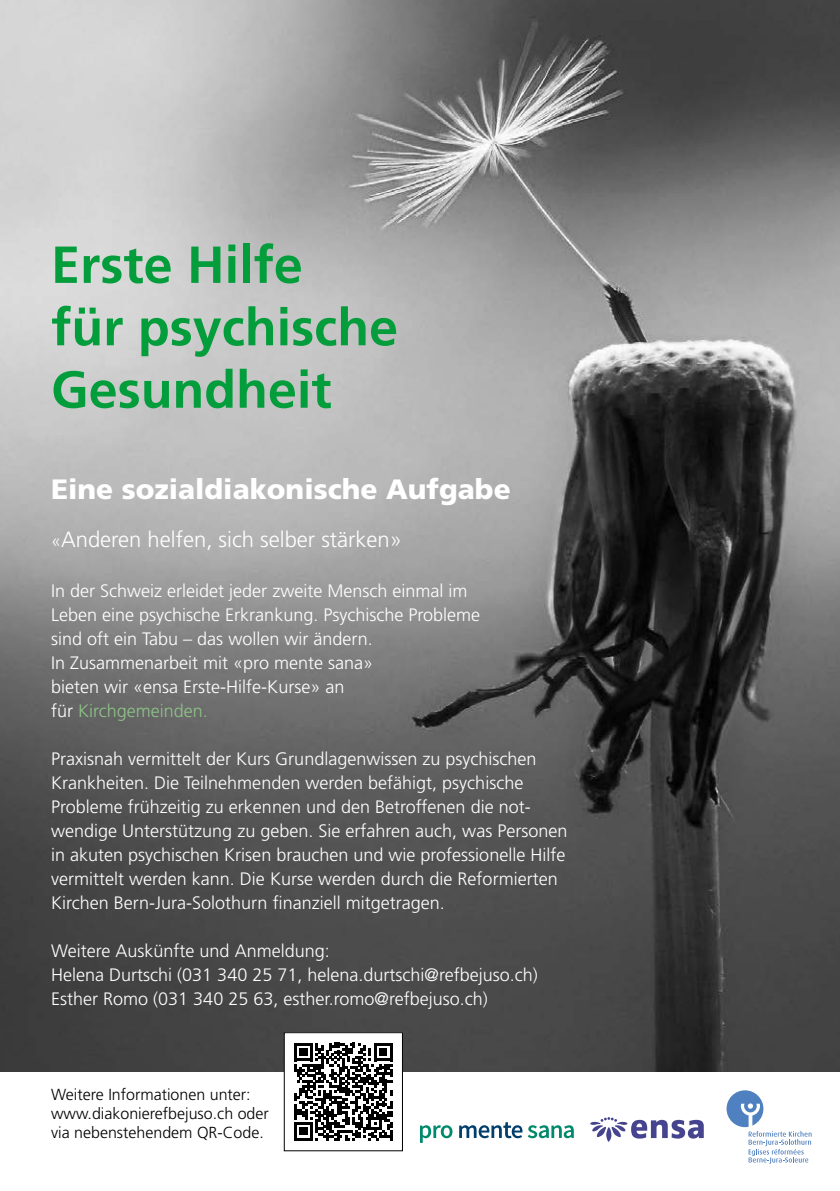
<style>
.page{position:relative;width:840px;height:1191px;background:#fff}
.page>*{position:absolute;margin:0;border:0;box-sizing:border-box;transform-origin:0 0}
.t1{font:700 52px/62.4px "Frutiger LT";color:#049d3c}
.t2{font:900 28px "Frutiger LT";color:#fff}
.t3{font:300 22px "Frutiger LT";color:#fff}
.t4{font:300 18px/24px "Frutiger LT";color:#fff}
.t5{font:300 16px/19.2px "Frutiger LT";color:#000}
.s1{font-size:18px}
.s2{color:#8ec387}
</style>
<div class="page">
<img style="left:0;top:0;width:839px;height:1071px">
<svg style="left:726px;top:1090px;width:85px;height:74px"></svg>
<svg style="left:590px;top:1117px;width:113px;height:24px"></svg>
<svg style="left:420px;top:1125px;width:32px;height:17px"></svg>
<svg style="left:459px;top:1122px;width:114px;height:16px"></svg>
<div style="left:284px;top:1032px;width:118px;height:118px;background:#fff"></div>
<svg style="left:294px;top:1042px;width:98px;height:98px"></svg>
<div style="left:283px;top:1032px;width:120px;height:119px;border:1px solid #000"></div>
<h1 class="t1" style="left:51px;top:234px;width:348px">Erste Hilfe<br>für psychische<br>Gesundheit</h1>
<h2 class="t2" style="left:51px;top:472px;width:461px">Eine sozialdiakonische Aufgabe</h2>
<p class="t3" style="left:51px;top:526px;width:352px"><span class="s1">«</span>Anderen helfen, sich selber stärken»</p>
<p class="t4" style="left:51px;top:579px;width:430px">In der Schweiz erleidet jeder zweite Mensch einmal im Leben eine psychische Erkrankung. Psychische Probleme sind oft ein Tabu – das wollen wir ändern.<br>In Zusammenarbeit mit «pro mente sana»<br>bieten wir «ensa Erste-Hilfe-Kurse» an<br>für <span class="s2">Kirchgemeinden.</span></p>
<p class="t4" style="left:51px;top:747px;width:517px">Praxisnah vermittelt der Kurs Grundlagenwissen zu psychischen Krankheiten. Die Teilnehmenden werden befähigt, psychische Probleme frühzeitig zu erkennen und den Betroffenen die not&shy;wendige Unterstützung zu geben. Sie erfahren auch, was Personen in akuten psychischen Krisen brauchen und wie professionelle Hilfe vermittelt werden kann. Die Kurse werden durch die Reformierten Kirchen Bern-Jura-Solothurn finanziell mitgetragen.</p>
<p class="t4" style="left:51px;top:939px;width:488px">Weitere Auskünfte und Anmeldung:<br>Helena Durtschi (031 340 25 71, helena.durtschi@refbejuso.ch)<br>Esther Romo (031 340 25 63, esther.romo@refbejuso.ch)</p>
<p class="t5" style="left:51px;top:1084px;width:219px">Weitere Informationen unter: www.diakonierefbejuso.ch oder via nebenstehendem QR-Code.</p>
</div>
